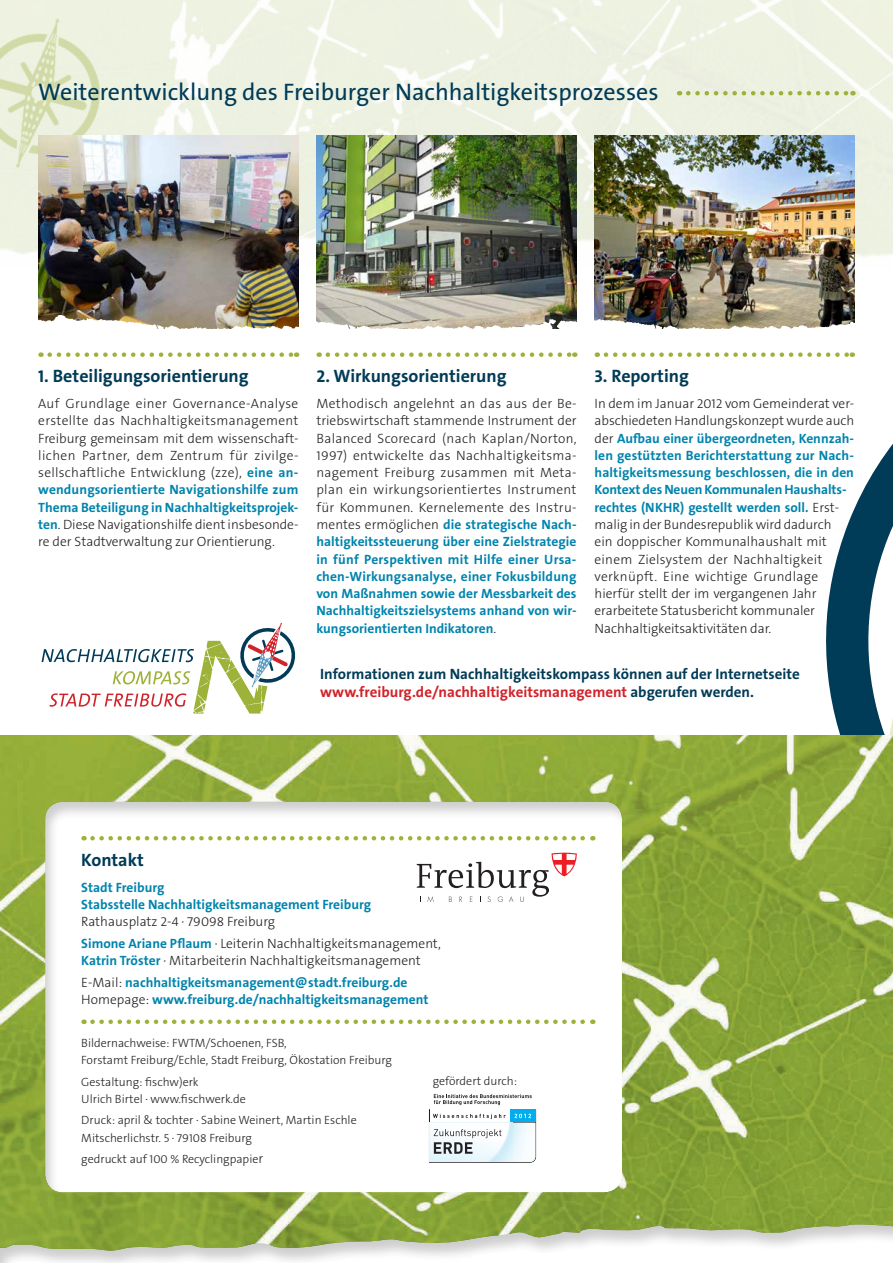
<style>
.page{position:relative;width:893px;height:1263px;background:#fff}
.page>*{position:absolute;margin:0;border:0;box-sizing:border-box;transform-origin:0 0}
.t1{font:24px "The Sans W5 Plain";color:#003b57}
.t2{font:18px "The Sans W7 Bld";color:#003b57}
.t3{font:15px/18px "The Sans W7 Bld";color:#003b57}
.t4{font:13.5px/17.2px "The Sans W3 Lig";color:#231f20}
.t5{font:13.5px/17.2px "The Sans W7 Bld";color:#0184ae}
.t6{font:12px/17.2px "The Sans W3 Lig";color:#231f20}
.s1{font-family:"The Sans W7 Bld";color:#0184ae}
.s2{font-family:"The Sans W3 Lig";color:#231f20}
.s3{color:#d1232a}
.s4{font-size:13.5px}
</style>
<div class="page">
<img style="left:0;top:0;width:880px;height:269px">
<img style="left:316px;top:136px;width:261px;height:177px">
<img style="left:595px;top:136px;width:260px;height:177px">
<svg style="left:880px;top:0;width:13px;height:256px;background:#eef2e2"></svg>
<svg style="left:791px;top:282px;width:102px;height:454px"></svg>
<img style="left:0;top:736px;width:893px;height:362px">
<div style="left:0;top:1098px;width:893px;height:165px;background:#231f20;opacity:.22"></div>
<img style="left:0;top:14px;width:118px;height:159px">
<img style="left:38px;top:136px;width:260px;height:177px">
<img style="left:38px;top:313px;width:261px;height:16px">
<img style="left:316px;top:313px;width:261px;height:16px">
<img style="left:594px;top:313px;width:270px;height:31px">
<svg style="left:42px;top:623px;width:254px;height:90px"></svg>
<div style="left:44px;top:800px;width:579px;height:393px;background:#fff"></div>
<svg style="left:92px;top:836px;width:501px;height:4px"></svg>
<svg style="left:417px;top:853px;width:160px;height:49px"></svg>
<svg style="left:429px;top:1094px;width:107px;height:69px"></svg>
<svg style="left:92px;top:1019px;width:501px;height:5px"></svg>
<svg style="left:688px;top:91px;width:165px;height:4px"></svg>
<svg style="left:50px;top:352px;width:247px;height:5px"></svg>
<svg style="left:328px;top:352px;width:247px;height:5px"></svg>
<svg style="left:606px;top:352px;width:247px;height:5px"></svg>
<h1 class="t1" style="left:38px;top:76px;width:622px">Weiterentwicklung des Freiburger Nachhaltigkeitsprozesses</h1>
<h2 class="t2" style="left:38px;top:365px;width:212px">1. Beteiligungsorientierung</h2>
<p class="t4" style="left:38px;top:395px;width:262px;text-align:justify">Auf Grundlage einer Governance-Analyse erstellte das Nachhaltigkeitsmanagement Freiburg gemeinsam mit dem wissenschaft&shy;lichen Partner, dem Zentrum für zivilge&shy;sellschaftliche Entwicklung (zze), <span class="s1">eine an-</span></p>
<p class="t5" style="left:38px;top:481px;width:262px">wendungsorientierte Navigationshilfe zum<br>Thema Beteiligung in Nachhaltigkeitsprojek-</p>
<p class="t4" style="left:38px;top:516px;width:262px"><span class="s1">ten</span>. Diese Navigationshilfe dient insbesonde&shy;re der Stadtverwaltung zur Orientierung.</p>
<h2 class="t2" style="left:316px;top:365px;width:192px">2. Wirkungsorientierung</h2>
<p class="t4" style="left:316px;top:395px;width:262px;text-align:justify">Methodisch angelehnt an das aus der Be&shy;triebswirtschaft stammende Instrument der Balanced Scorecard (nach Kaplan/Norton, 1997) entwickelte das Nachhaltigkeitsma&shy;nagement Freiburg zusammen mit Meta&shy;plan ein wirkungsorientiertes Instrument für Kommunen. Kernelemente des Instru-</p>
<p class="t5" style="left:316px;top:516px;width:262px;text-align:justify"><span class="s2">mentes ermöglichen</span> die strategische Nach&shy;haltigkeitssteuerung über eine Zielstrategie in fünf Perspektiven mit Hilfe einer Ursa&shy;chen-Wirkungsanalyse, einer Fokusbildung von Maßnahmen sowie der Messbarkeit des Nachhaltigkeitszielsystems anhand von wir&shy;kungsorientierten Indikatoren<span class="s2">.</span></p>
<h2 class="t2" style="left:595px;top:365px;width:96px">3. Reporting</h2>
<p class="t4" style="left:595px;top:395px;width:261px">In dem im Januar 2012 vom Gemeinderat ver&shy;abschiedeten Handlungskonzept wurde auch</p>
<p class="t5" style="left:595px;top:430px;width:261px"><span class="s2">der</span> Aufbau einer übergeordneten, Kennzah&shy;len gestützten Berichterstattung zur Nach&shy;haltigkeitsmessung beschlossen, die in den Kontext des Neuen Kommunalen Haushalts&shy;rechtes (NKHR) gestellt werden soll. <span class="s2">Erst-</span></p>
<p class="t4" style="left:595px;top:516px;width:238px">malig in der Bundesrepublik wird dadurch ein doppischer Kommunalhaushalt mit einem Zielsystem der Nachhaltigkeit verknüpft. Eine wichtige Grundlage hierfür stellt der im vergangenen Jahr erarbeitete Statusbericht kommunaler Nachhaltigkeitsaktivitäten dar.</p>
<p class="t3" style="left:320px;top:665px;width:481px">Informationen zum Nachhaltigkeitskompass können auf der Internetseite <span class="s3">www.freiburg.de/nachhaltigkeitsmanagement</span> abgerufen werden.</p>
<h2 class="t2" style="left:81px;top:848px;width:64px">Kontakt</h2>
<p class="t5" style="left:81px;top:879px;width:291px">Stadt Freiburg<br>Stabsstelle Nachhaltigkeitsmanagement Freiburg</p>
<p class="t4" style="left:81px;top:911px;width:361px;line-height:21.5px">Rathausplatz 2-4 · 79098 Freiburg<br><span class="s1">Simone Ariane Pflaum</span> · Leiterin Nachhaltigkeitsmanagement,</p>
<p class="t4" style="left:81px;top:952px;width:341px"><span class="s1">Katrin Tröster</span> · Mitarbeiterin Nachhaltigkeitsmanagement</p>
<p class="t5" style="left:81px;top:973px;width:349px"><span class="s2">E-Mail:</span> nachhaltigkeitsmanagement@stadt.freiburg.de<br><span class="s2">Homepage:</span> www.freiburg.de/nachhaltigkeitsmanagement</p>
<p class="t6" style="left:81px;top:1034px;width:312px">Bildernachweise: FWTM/Schoenen, FSB,<br>Forstamt Freiburg/Echle, Stadt Freiburg, Ökostation Freiburg</p>
<p class="t6" style="left:81px;top:1073px;width:166px">Gestaltung: fischw)erk<br>Ulrich Birtel · www.fischwerk.de</p>
<p class="t6" style="left:81px;top:1112px;width:277px">Druck: april &amp; tochter · Sabine Weinert, Martin Eschle<br>Mitscherlichstr. 5 · 79108 Freiburg</p>
<p class="t6" style="left:81px;top:1150px;width:183px">gedruckt auf 100 % Recyclingpapie<span class="s4">r</span></p>
<p class="t6" style="left:433px;top:1073px;width:86px">gefördert durch:</p>
</div>
